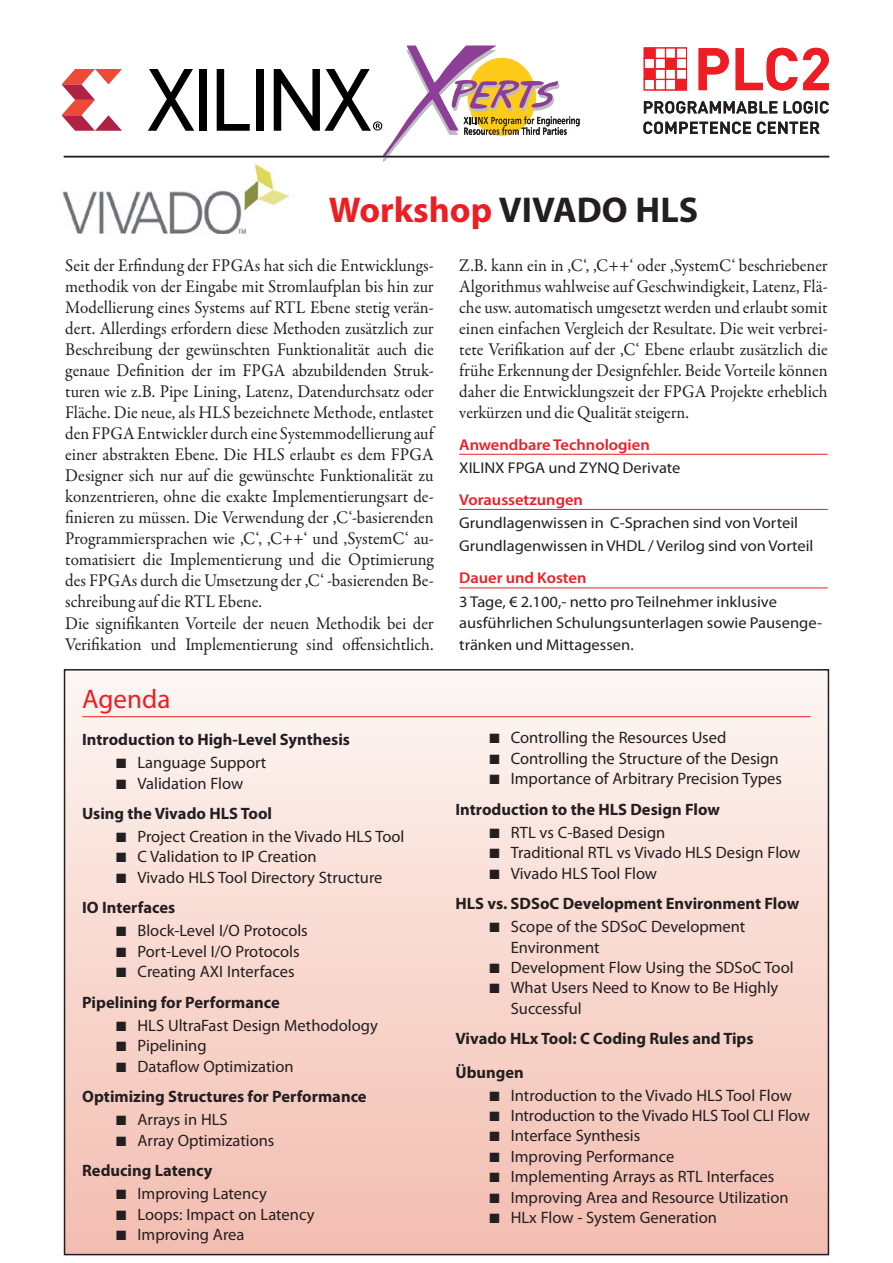
<style>
.page{position:relative;width:893px;height:1263px;background:#fff}
.page>*{position:absolute;margin:0;border:0;box-sizing:border-box;transform-origin:0 0}
.Titel{font:700 36px "Myriad Pro";color:#231f20}
.Agenda_Titel{font:27px "Myriad Pro";color:#ee1d23}
.t1{font:18px/21px "Garamond Premr Pro";color:#231f20;text-align:justify;scale:.95 1}
.t2{font:16.5px/20.4px "Myriad Pro";color:#231f20}
.Agenda_Zwischentitel{font:700 16.5px "Myriad Pro";color:#231f20}
.Info_Drunter{font:15.6px/21.6px "Myriad Pro";color:#231f20;scale:1.05 1}
.Infos{font:600 15.6px "Myriad Pro";color:#ee1d23;scale:1.05 1}
.s1{color:#ee1d23}
</style>
<div class="page">
<svg style="left:62px;top:69px;width:60px;height:62px"></svg>
<svg style="left:148px;top:69px;width:46px;height:62px"></svg>
<div style="left:199px;top:69px;width:7px;height:62px;background:#000001"></div>
<svg style="left:217px;top:69px;width:33px;height:62px"></svg>
<div style="left:256px;top:69px;width:7px;height:62px;background:#000001"></div>
<svg style="left:274px;top:46px;width:306px;height:116px"></svg>
<div style="left:654px;top:47px;width:12px;height:12px;border:1px solid #ee1d23"></div>
<div style="left:665px;top:58px;width:11px;height:11px;background:#ee1d23"></div>
<div style="left:675px;top:58px;width:12px;height:11px;border:1px solid #ee1d23"></div>
<div style="left:644px;top:48px;width:11px;height:11px;background:#ee1d23"></div>
<div style="left:644px;top:47px;width:11px;height:12px;border:1px solid #ee1d23"></div>
<div style="left:665px;top:47px;width:12px;height:12px;border:1px solid #ee1d23"></div>
<div style="left:675px;top:47px;width:12px;height:12px;border:1px solid #ee1d23"></div>
<div style="left:644px;top:58px;width:11px;height:11px;border:1px solid #ee1d23"></div>
<div style="left:654px;top:58px;width:12px;height:11px;border:1px solid #ee1d23"></div>
<div style="left:644px;top:69px;width:11px;height:11px;background:#ee1d23"></div>
<div style="left:644px;top:68px;width:11px;height:12px;border:1px solid #ee1d23"></div>
<div style="left:654px;top:68px;width:12px;height:12px;border:1px solid #ee1d23"></div>
<div style="left:665px;top:68px;width:12px;height:12px;border:1px solid #ee1d23"></div>
<div style="left:675px;top:68px;width:12px;height:12px;border:1px solid #ee1d23"></div>
<div style="left:644px;top:79px;width:11px;height:11px;border:1px solid #ee1d23"></div>
<div style="left:654px;top:79px;width:12px;height:11px;border:1px solid #ee1d23"></div>
<div style="left:665px;top:79px;width:12px;height:11px;border:1px solid #ee1d23"></div>
<div style="left:676px;top:79px;width:10px;height:11px;background:#ee1d23"></div>
<div style="left:675px;top:79px;width:12px;height:11px;border:1px solid #ee1d23"></div>
<svg style="left:699px;top:48px;width:130px;height:42px"></svg>
<svg style="left:644px;top:101px;width:185px;height:12px"></svg>
<svg style="left:643px;top:122px;width:177px;height:12px"></svg>
<hr style="left:64px;top:156px;width:765px;height:1px;background:#231f20">
<hr style="left:459px;top:454px;width:369px;height:1px;background:#ee1d23">
<hr style="left:459px;top:509px;width:369px;height:1px;background:#ee1d23">
<hr style="left:459px;top:587px;width:369px;height:1px;background:#ee1d23">
<img style="left:62px;top:162px;width:231px;height:72px">
<div style="left:65px;top:670px;width:763px;height:584px;background:linear-gradient(to bottom,#fdf6f3,#f3bcaf)"></div>
<hr style="left:82px;top:716px;width:729px;height:1px;background:#ee1d23">
<p class="Titel" style="left:329px;top:186px;width:371px"><span class="s1">Workshop</span> VIVADO HLS</p>
<p class="t1" style="left:65px;top:255px;width:389px">Seit der Erfindung der FPGAs hat sich die Entwicklungs&shy;methodik von der Eingabe mit Stromlaufplan bis hin zur Modellierung eines Systems auf RTL Ebene stetig verän&shy;dert. Allerdings erfordern diese Methoden zusätzlich zur Beschreibung der gewünschten Funktionalität auch die genaue Definition der im FPGA abzubildenden Struk&shy;turen wie z.B. Pipe Lining, Latenz, Datendurchsatz oder Fläche. Die neue, als HLS bezeichnete Methode, entlastet den FPGA Entwickler durch eine Systemmodellierung auf einer abstrakten Ebene. Die HLS erlaubt es dem FPGA Designer sich nur auf die gewünschte Funktionalität zu konzentrieren, ohne die exakte Implementierungsart de&shy;finieren zu müssen. Die Verwendung der ‚C‘-basierenden Programmiersprachen wie ‚C‘, ‚C++‘ und ‚SystemC‘ au&shy;tomatisiert die Implementierung und die Optimierung des FPGAs durch die Umsetzung der ‚C‘ -basierenden Be&shy;schreibung auf die RTL Ebene.</p>
<p class="t1" style="left:65px;top:613px;width:389px">Die signifikanten Vorteile der neuen Methodik bei der<br>Verifikation und Implementierung sind offensichtlich.</p>
<p class="Agenda_Titel" style="left:82px;top:682px;width:90px">Agenda</p>
<p class="Agenda_Zwischentitel" style="left:82px;top:729px;width:269px">Introduction to High-Level Synthesis</p>
<p class="t2" style="left:116px;top:752px;width:152px">■ Language Support</p>
<p class="t2" style="left:116px;top:772px;width:128px">■ Validation Flow</p>
<p class="Agenda_Zwischentitel" style="left:82px;top:803px;width:191px">Using the Vivado HLS Tool</p>
<p class="t2" style="left:116px;top:826px;width:290px">■ Project Creation in the Vivado HLS Tool</p>
<p class="t2" style="left:116px;top:846px;width:202px">■ C Validation to IP Creation</p>
<p class="t2" style="left:116px;top:867px;width:268px">■ Vivado HLS Tool Directory Structure</p>
<p class="Agenda_Zwischentitel" style="left:82px;top:897px;width:95px">IO Interfaces</p>
<p class="t2" style="left:116px;top:920px;width:193px">■ Block-Level I/O Protocols</p>
<p class="t2" style="left:116px;top:941px;width:185px">■ Port-Level I/O Protocols</p>
<p class="t2" style="left:116px;top:961px;width:180px">■ Creating AXI Interfaces</p>
<p class="Agenda_Zwischentitel" style="left:82px;top:991px;width:199px">Pipelining for Performance</p>
<p class="t2" style="left:116px;top:1015px;width:263px">■ HLS UltraFast Design Methodology</p>
<p class="t2" style="left:116px;top:1035px;width:92px">■ Pipelining</p>
<p class="t2" style="left:116px;top:1055px;width:179px">■ Dataflow Optimization</p>
<p class="Agenda_Zwischentitel" style="left:82px;top:1086px;width:286px">Optimizing Structures for Performance</p>
<p class="t2" style="left:116px;top:1109px;width:113px">■ Arrays in HLS</p>
<p class="t2" style="left:116px;top:1129px;width:160px">■ Array Optimizations</p>
<p class="Agenda_Zwischentitel" style="left:82px;top:1160px;width:132px">Reducing Latency</p>
<p class="t2" style="left:116px;top:1183px;width:152px">■ Improving Latency</p>
<p class="t2" style="left:116px;top:1203px;width:200px">■ Loops: Impact on Latency</p>
<p class="t2" style="left:116px;top:1224px;width:130px">■ Improving Area</p>
<p class="t1" style="left:459px;top:255px;width:389px">Z.B. kann ein in ‚C‘, ‚C++‘ oder ‚SystemC‘ beschriebener Algorithmus wahlweise auf Geschwindigkeit, Latenz, Flä&shy;che usw. automatisch umgesetzt werden und erlaubt somit einen einfachen Vergleich der Resultate. Die weit verbrei&shy;tete Verifikation auf der ‚C‘ Ebene erlaubt zusätzlich die frühe Erkennung der Designfehler. Beide Vorteile können daher die Entwicklungszeit der FPGA Projekte erheblich verkürzen und die Qualität steigern.</p>
<p class="Infos" style="left:459px;top:434px;width:183px">Anwendbare Technologien</p>
<p class="Info_Drunter" style="left:459px;top:457px;width:212px">XILINX FPGA und ZYNQ Derivate</p>
<p class="Infos" style="left:459px;top:490px;width:119px">Voraussetzungen</p>
<p class="Info_Drunter" style="left:459px;top:512px;width:324px">Grundlagenwissen in C-Sprachen sind von Vorteil</p>
<p class="Info_Drunter" style="left:459px;top:535px;width:339px">Grundlagenwissen in VHDL / Verilog sind von Vorteil</p>
<p class="Infos" style="left:459px;top:568px;width:123px">Dauer und Kosten</p>
<p class="Info_Drunter" style="left:459px;top:590px;width:347px">3 Tage, € 2.100,- netto pro Teilnehmer inklusive ausführlichen Schulungsunterlagen sowie Pausenge&shy;tränken und Mittagessen.</p>
<p class="t2" style="left:489px;top:727px;width:238px">■ Controlling the Resources Used</p>
<p class="t2" style="left:489px;top:748px;width:291px">■ Controlling the Structure of the Design</p>
<p class="t2" style="left:489px;top:768px;width:294px">■ Importance of Arbitrary Precision Types</p>
<p class="Agenda_Zwischentitel" style="left:455px;top:798px;width:266px">Introduction to the HLS Design Flow</p>
<p class="t2" style="left:489px;top:822px;width:177px">■ RTL vs C-Based Design</p>
<p class="t2" style="left:489px;top:842px;width:312px">■ Traditional RTL vs Vivado HLS Design Flow</p>
<p class="t2" style="left:489px;top:863px;width:169px">■ Vivado HLS Tool Flow</p>
<p class="Agenda_Zwischentitel" style="left:455px;top:893px;width:345px">HLS vs. SDSoC Development Environment Flow</p>
<p class="t2" style="left:511px;top:916px;width:236px;text-indent:-21px">■ Scope of the SDSoC Development<br>Environment</p>
<p class="t2" style="left:489px;top:957px;width:306px">■ Development Flow Using the SDSoC Tool</p>
<p class="t2" style="left:511px;top:977px;width:269px;text-indent:-21px">■ What Users Need to Know to Be Highly<br>Successful</p>
<p class="Agenda_Zwischentitel" style="left:455px;top:1028px;width:300px">Vivado HLx Tool: C Coding Rules and Tips</p>
<p class="Agenda_Zwischentitel" style="left:455px;top:1061px;width:70px">Übungen</p>
<p class="t2" style="left:489px;top:1084px;width:304px">■ Introduction to the Vivado HLS Tool Flow</p>
<p class="t2" style="left:489px;top:1105px;width:322px">■ Introduction to the Vivado HLS Tool CLI Flow</p>
<p class="t2" style="left:489px;top:1125px;width:152px">■ Interface Synthesis</p>
<p class="t2" style="left:489px;top:1146px;width:186px">■ Improving Performance</p>
<p class="t2" style="left:489px;top:1166px;width:286px">■ Implementing Arrays as RTL Interfaces</p>
<p class="t2" style="left:489px;top:1186px;width:301px">■ Improving Area and Resource Utilization</p>
<p class="t2" style="left:489px;top:1207px;width:229px">■ HLx Flow - System Generation</p>
</div>
